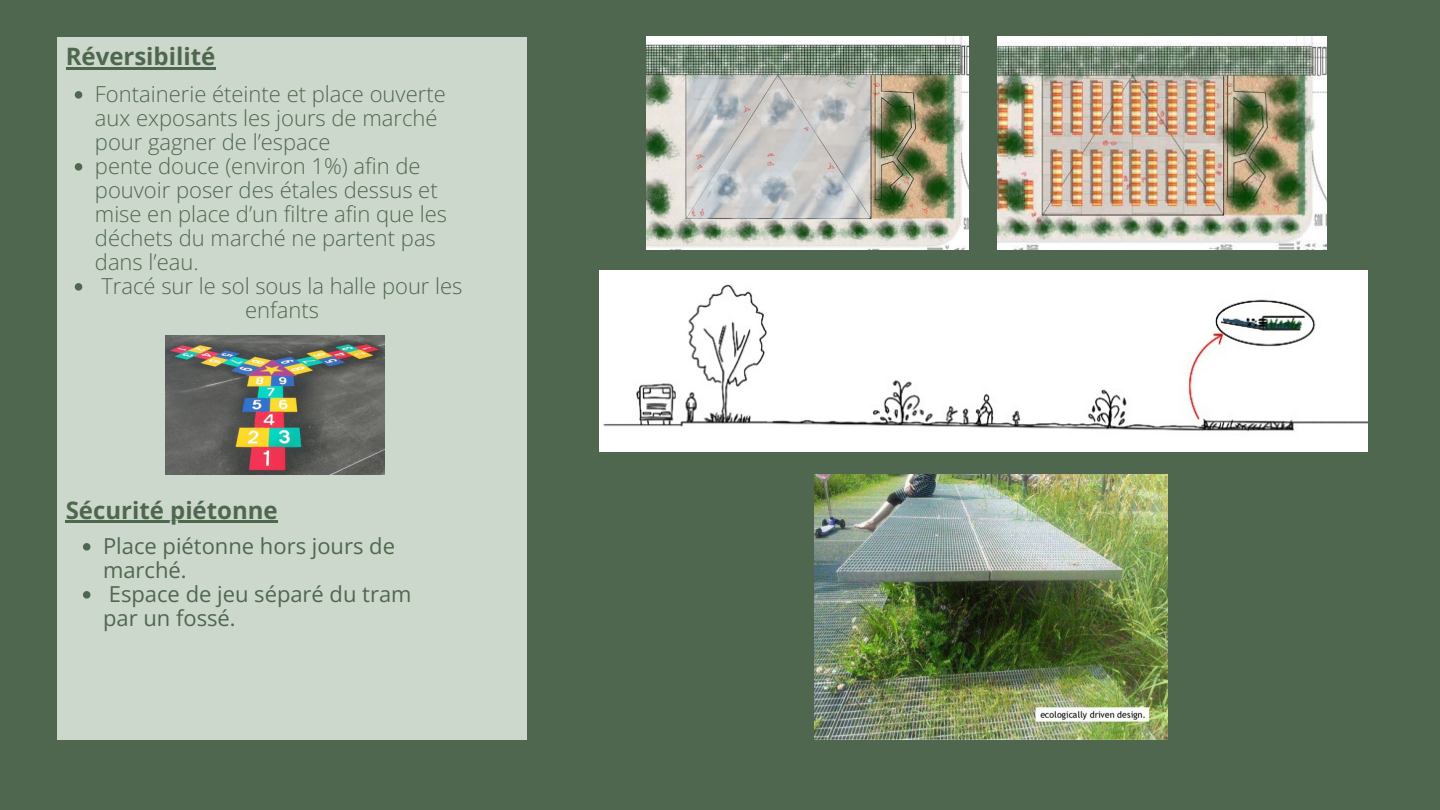
<style>
.page{position:relative;width:1440px;height:810px;background:#4f674f}
.page>*{position:absolute;margin:0;border:0;box-sizing:border-box;transform-origin:0 0}
.t1{font:700 24px "Open Sans";color:#4f674f}
.t2{font:300 22px/24px "Open Sans";color:#4f674f}
.t3{font:22px/24px "Open Sans";color:#4f674f}
</style>
<div class="page">
<div style="left:58px;top:37px;width:469px;height:703px;background:#cdd8cd"></div>
<img style="left:165px;top:335px;width:220px;height:140px">
<img style="left:647px;top:37px;width:322px;height:212px">
<img style="left:998px;top:37px;width:329px;height:212px">
<img style="left:600px;top:270px;width:768px;height:181px">
<img style="left:814px;top:475px;width:353px;height:264px">
<hr style="left:66px;top:67px;width:149px;height:2px;background:#4f674f">
<hr style="left:66px;top:521px;width:212px;height:2px;background:#4f674f">
<svg style="left:75px;top:91px;width:7px;height:8px"></svg>
<svg style="left:75px;top:163px;width:7px;height:8px"></svg>
<svg style="left:75px;top:283px;width:7px;height:8px"></svg>
<svg style="left:83px;top:543px;width:7px;height:8px"></svg>
<svg style="left:83px;top:591px;width:7px;height:8px"></svg>
<p class="t1" style="left:66px;top:40px;width:151px">Réversibilité</p>
<p class="t2" style="left:95px;top:82px;width:352px">Fontainerie éteinte et place ouverte aux exposants les jours de marché pour gagner de l’espace</p>
<p class="t2" style="left:95px;top:154px;width:354px">pente douce (environ 1%) afin de pouvoir poser des étales dessus et mise en place d’un filtre afin que les déchets du marché ne partent pas dans l’eau.</p>
<p class="t2" style="left:101px;top:274px;width:363px;text-align:center">Tracé sur le sol sous la halle pour les enfants</p>
<p class="t1" style="left:66px;top:494px;width:214px">Sécurité piétonne</p>
<p class="t3" style="left:103px;top:534px;width:293px">Place piétonne hors jours de marché.</p>
<p class="t3" style="left:103px;top:582px;width:310px">Espace de jeu séparé du tram par un fossé.</p>
</div>
